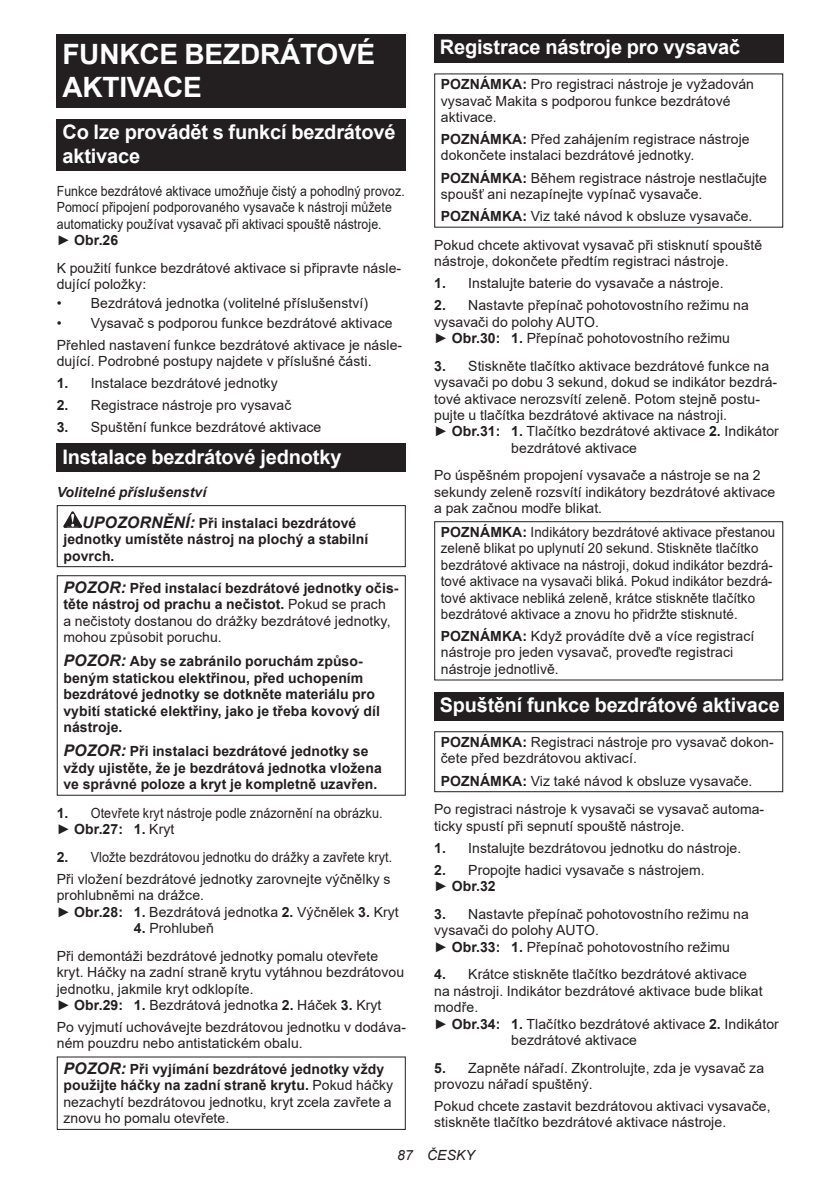
<style>
.page{position:relative;width:840px;height:1191px;background:#fff}
.page>*{position:absolute;margin:0;border:0;box-sizing:border-box;transform-origin:0 0}
.t1{font:700 28px/32.8px "Arial";letter-spacing:-.01em;color:#fff}
.t2{font:700 20px/23.4px "Arial";letter-spacing:-.01em;color:#fff}
.t3{font:14px/16.4px "Arial";letter-spacing:.005em;color:#231f20}
.t4{font:700 14px/16.4px "Arial";letter-spacing:.005em;color:#231f20}
.t5{font:14px/16.4px "Arial";letter-spacing:.005em;color:#231f20;scale:.95 1}
.t6{font:14px/16.4px "Arial";letter-spacing:.005em;color:#231f20;scale:.88 1}
.t7{font:14px/16.4px "Arial";letter-spacing:.005em;color:#231f20;scale:.9 1}
.t8{font:italic 700 14px/30.6px "Arial";letter-spacing:.005em;color:#231f20}
.t9{font:italic 14px "Arial";letter-spacing:.005em;color:#231f20}
.s1{font-weight:700}
.s2{font-size:16px}
.s3{font-style:normal}
.s4{font-weight:700;font-style:italic;font-size:16px}
.s5{font-style:italic;font-size:16px}
</style>
<div class="page">
<div style="left:57px;top:34px;width:348px;height:74px;background:#231f20"></div>
<div style="left:57px;top:119px;width:348px;height:52px;background:#231f20"></div>
<div style="left:57px;top:444px;width:348px;height:28px;background:#231f20"></div>
<svg style="left:63px;top:511px;width:19px;height:17px"></svg>
<div style="left:57px;top:505px;width:348px;height:62px;border:1px solid #231f20"></div>
<div style="left:57px;top:575px;width:348px;height:220px;border:1px solid #231f20"></div>
<div style="left:434px;top:34px;width:348px;height:29px;background:#231f20"></div>
<div style="left:434px;top:521px;width:348px;height:159px;border:1px solid #231f20"></div>
<div style="left:434px;top:692px;width:348px;height:28px;background:#231f20"></div>
<div style="left:434px;top:731px;width:348px;height:61px;border:1px solid #231f20"></div>
<h1 class="t1" style="left:62px;top:38px;width:314px">FUNKCE BEZDRÁTOVÉ<br>AKTIVACE</h1>
<h2 class="t2" style="left:62px;top:121px;width:334px">Co lze provádět s funkcí bezdrátové aktivace</h2>
<p class="t6" style="left:57px;top:183px;width:397px">Funkce bezdrátové aktivace umožňuje čistý a pohodlný provoz.<br>Pomocí připojení podporovaného vysavače k nástroji můžete automaticky používat vysavač při aktivaci spouště nástroje.<br>► <span class="s1">Obr.26</span></p>
<p class="t3" style="left:57px;top:260px;width:346px">K použití funkce bezdrátové aktivace si připravte násle&shy;dující položky:</p>
<p class="t3" style="left:57px;top:295px;width:313px">• Bezdrátová jednotka (volitelné příslušenství)</p>
<p class="t3" style="left:57px;top:312px;width:347px;line-height:22px">• Vysavač s podporou funkce bezdrátové aktivace<br>Přehled nastavení funkce bezdrátové aktivace je násle-</p>
<p class="t3" style="left:57px;top:353px;width:316px">dující. Podrobné postupy najdete v příslušné části.</p>
<p class="t3" style="left:57px;top:375px;width:222px"><span class="s1">1.</span> Instalace bezdrátové jednotky</p>
<p class="t3" style="left:57px;top:397px;width:236px"><span class="s1">2.</span> Registrace nástroje pro vysavač</p>
<p class="t3" style="left:57px;top:419px;width:266px"><span class="s1">3.</span> Spuštění funkce bezdrátové aktivace</p>
<h2 class="t2" style="left:62px;top:445px;width:280px">Instalace bezdrátové jednotky</h2>
<p class="t8" style="left:82px;top:477px;width:275px;text-indent:-25px">Volitelné příslušenství<br><span class="s2">UPOZORNĚNÍ:</span> <span class="s3">Při instalaci bezdrátové</span></p>
<p class="t4" style="left:63px;top:531px;width:306px">jednotky umístěte nástroj na plochý a stabilní povrch.</p>
<p class="t3" style="left:63px;top:579px;width:336px"><span class="s4">POZOR:</span> <span class="s1">Před instalací bezdrátové jednotky očis&shy;těte nástroj od prachu a nečistot.</span> Pokud se prach<br>a nečistoty dostanou do drážky bezdrátové jednotky, mohou způsobit poruchu.</p>
<p class="t4" style="left:63px;top:653px;width:318px"><span class="s5">POZOR:</span> Aby se zabránilo poruchám způso&shy;beným statickou elektřinou, před uchopením bezdrátové jednotky se dotkněte materiálu pro vybití statické elektřiny, jako je třeba kovový díl nástroje.</p>
<p class="t4" style="left:63px;top:743px;width:320px"><span class="s5">POZOR:</span> Při instalaci bezdrátové jednotky se vždy ujistěte, že je bezdrátová jednotka vložena ve správné poloze a kryt je kompletně uzavřen.</p>
<p class="t7" style="left:57px;top:804px;width:363px"><span class="s1">1.</span> Otevřete kryt nástroje podle znázornění na obrázku. ► <span class="s1">Obr.27: 1.</span> Kryt</p>
<p class="t7" style="left:57px;top:846px;width:374px;line-height:22px"><span class="s1">2.</span> Vložte bezdrátovou jednotku do drážky a zavřete kryt.<br>Při vložení bezdrátové jednotky zarovnejte výčnělky s</p>
<p class="t3" style="left:57px;top:887px;width:343px">prohlubněmi na drážce.<br>► <span class="s1">Obr.28: 1.</span> Bezdrátová jednotka <span class="s1">2.</span> Výčnělek <span class="s1">3.</span> Kryt</p>
<p class="t3" style="left:57px;top:914px;width:322px;line-height:27.8px;text-indent:77px"><span class="s1">4.</span> Prohlubeň<br>Při demontáži bezdrátové jednotky pomalu otevřete</p>
<p class="t3" style="left:57px;top:964px;width:349px">kryt. Háčky na zadní straně krytu vytáhnou bezdrátovou jednotku, jakmile kryt odklopíte.<br>► <span class="s1">Obr.29: 1.</span> Bezdrátová jednotka <span class="s1">2.</span> Háček <span class="s1">3.</span> Kryt</p>
<p class="t3" style="left:57px;top:1018px;width:350px">Po vyjmutí uchovávejte bezdrátovou jednotku v dodáva&shy;ném pouzdru nebo antistatickém obalu.</p>
<p class="t3" style="left:63px;top:1060px;width:331px"><span class="s4">POZOR:</span> <span class="s1">Při vyjímání bezdrátové jednotky vždy použijte háčky na zadní straně krytu.</span> Pokud háčky nezachytí bezdrátovou jednotku, kryt zcela zavřete a znovu ho pomalu otevřete.</p>
<h2 class="t2" style="left:439px;top:36px;width:302px">Registrace nástroje pro vysavač</h2>
<p class="t3" style="left:440px;top:76px;width:314px"><span class="s1">POZNÁMKA:</span> Pro registraci nástroje je vyžadován vysavač Makita s podporou funkce bezdrátové aktivace.</p>
<p class="t3" style="left:440px;top:131px;width:310px"><span class="s1">POZNÁMKA:</span> Před zahájením registrace nástroje dokončete instalaci bezdrátové jednotky.</p>
<p class="t3" style="left:440px;top:169px;width:327px"><span class="s1">POZNÁMKA:</span> Během registrace nástroje nestlačujte spoušť ani nezapínejte vypínač vysavače.</p>
<p class="t3" style="left:434px;top:202px;width:329px;line-height:28.8px;text-align:center"><span class="s1">POZNÁMKA:</span> Viz také návod k obsluze vysavače.<br>Pokud chcete aktivovat vysavač při stisknutí spouště</p>
<p class="t3" style="left:434px;top:253px;width:296px">nástroje, dokončete předtím registraci nástroje.</p>
<p class="t3" style="left:434px;top:275px;width:291px"><span class="s1">1.</span> Instalujte baterie do vysavače a nástroje.</p>
<p class="t3" style="left:434px;top:297px;width:316px"><span class="s1">2.</span> Nastavte přepínač pohotovostního režimu na vysavači do polohy AUTO.<br>► <span class="s1">Obr.30: 1.</span> Přepínač pohotovostního režimu</p>
<p class="t3" style="left:434px;top:357px;width:336px"><span class="s1">3.</span> Stiskněte tlačítko aktivace bezdrátové funkce na</p>
<p class="t3" style="left:434px;top:374px;width:344px">vysavači po dobu 3 sekund, dokud se indikátor bezdrá-</p>
<p class="t3" style="left:434px;top:390px;width:327px">tové aktivace nerozsvítí zeleně. Potom stejně postu-</p>
<p class="t3" style="left:434px;top:407px;width:294px">pujte u tlačítka bezdrátové aktivace na nástroji.</p>
<p class="t3" style="left:434px;top:423px;width:346px">► <span class="s1">Obr.31: 1.</span> Tlačítko bezdrátové aktivace <span class="s1">2.</span> Indikátor</p>
<p class="t3" style="left:511px;top:439px;width:127px">bezdrátové aktivace</p>
<p class="t3" style="left:434px;top:467px;width:342px">Po úspěšném propojení vysavače a nástroje se na 2 sekundy zeleně rozsvítí indikátory bezdrátové aktivace a pak začnou modře blikat.</p>
<p class="t5" style="left:440px;top:524px;width:353px"><span class="s1">POZNÁMKA:</span> Indikátory bezdrátové aktivace přestanou zeleně blikat po uplynutí 20 sekund. Stiskněte tlačítko bezdrátové aktivace na nástroji, dokud indikátor bezdrá&shy;tové aktivace na vysavači bliká. Pokud indikátor bezdrá&shy;tové aktivace nebliká zeleně, krátce stiskněte tlačítko bezdrátové aktivace a znovu ho přidržte stisknuté.</p>
<p class="t3" style="left:440px;top:628px;width:315px"><span class="s1">POZNÁMKA:</span> Když provádíte dvě a více registrací nástroje pro jeden vysavač, proveďte registraci nástroje jednotlivě.</p>
<h2 class="t2" style="left:439px;top:693px;width:341px">Spuštění funkce bezdrátové aktivace</h2>
<p class="t3" style="left:440px;top:734px;width:334px"><span class="s1">POZNÁMKA:</span> Registraci nástroje pro vysavač dokon&shy;čete před bezdrátovou aktivací.</p>
<p class="t3" style="left:434px;top:766px;width:331px;line-height:28.8px;text-align:center"><span class="s1">POZNÁMKA:</span> Viz také návod k obsluze vysavače.<br>Po registraci nástroje k vysavači se vysavač automa-</p>
<p class="t3" style="left:434px;top:817px;width:252px">ticky spustí při sepnutí spouště nástroje.</p>
<p class="t3" style="left:434px;top:839px;width:308px"><span class="s1">1.</span> Instalujte bezdrátovou jednotku do nástroje.</p>
<p class="t3" style="left:434px;top:861px;width:272px"><span class="s1">2.</span> Propojte hadici vysavače s nástrojem. ► <span class="s1">Obr.32</span></p>
<p class="t3" style="left:434px;top:905px;width:316px"><span class="s1">3.</span> Nastavte přepínač pohotovostního režimu na vysavači do polohy AUTO.<br>► <span class="s1">Obr.33: 1.</span> Přepínač pohotovostního režimu</p>
<p class="t3" style="left:434px;top:966px;width:314px"><span class="s1">4.</span> Krátce stiskněte tlačítko bezdrátové aktivace</p>
<p class="t3" style="left:434px;top:982px;width:330px">na nástroji. Indikátor bezdrátové aktivace bude blikat</p>
<p class="t3" style="left:434px;top:999px;width:45px">modře.</p>
<p class="t3" style="left:434px;top:1015px;width:346px">► <span class="s1">Obr.34: 1.</span> Tlačítko bezdrátové aktivace <span class="s1">2.</span> Indikátor</p>
<p class="t3" style="left:511px;top:1031px;width:127px">bezdrátové aktivace</p>
<p class="t3" style="left:434px;top:1059px;width:331px"><span class="s1">5.</span> Zapněte nářadí. Zkontrolujte, zda je vysavač za provozu nářadí spuštěný.</p>
<p class="t3" style="left:434px;top:1097px;width:338px">Pokud chcete zastavit bezdrátovou aktivaci vysavače, stiskněte tlačítko bezdrátové aktivace nástroje.</p>
<p class="t9" style="left:397px;top:1146px;width:79px">87 ČESKY</p>
</div>
